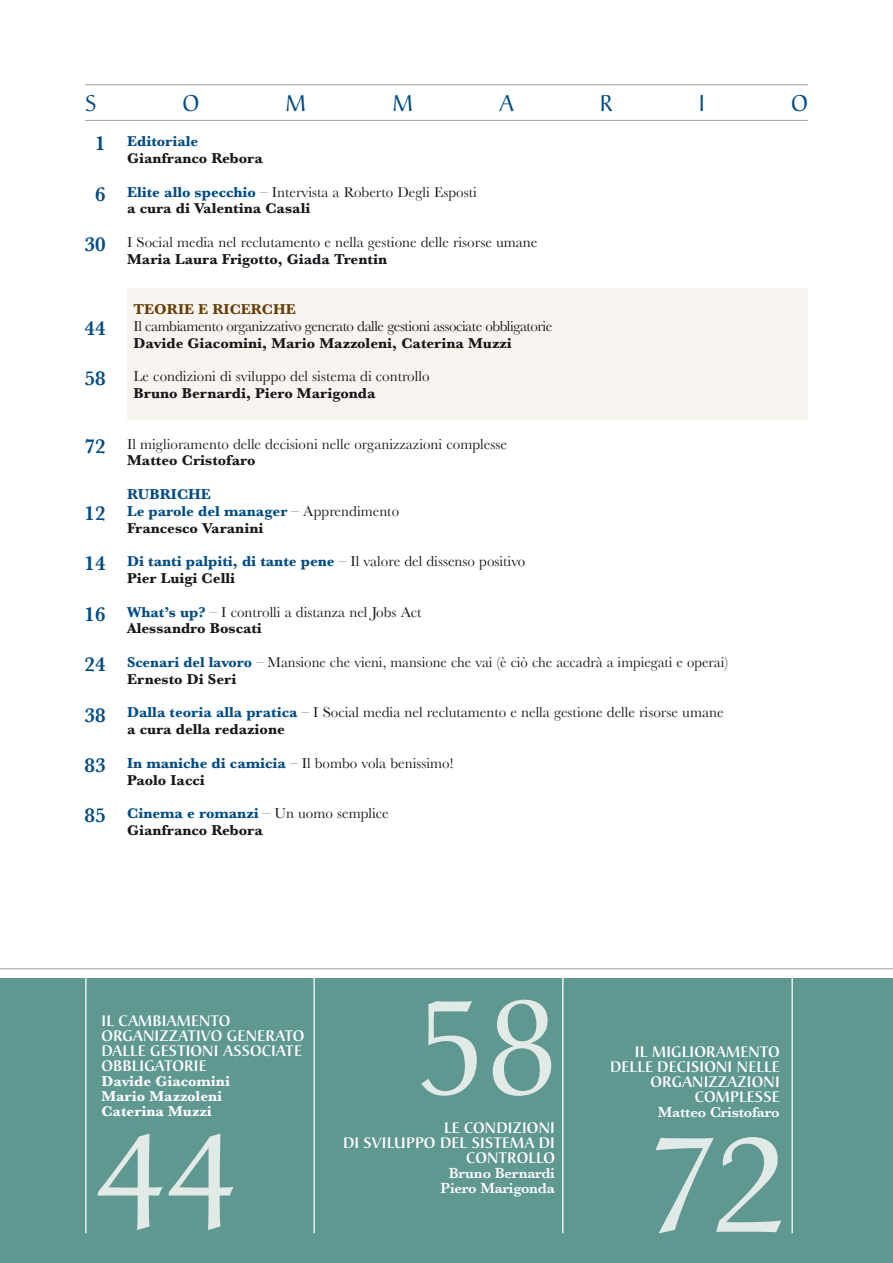
<style>
.page{position:relative;width:893px;height:1263px;background:#fff}
.page>*{position:absolute;margin:0;border:0;box-sizing:border-box;transform-origin:0 0}
.t1{font:132px "Christiana";color:#e2eae8}
.t2{font:22.5px "Christiana";color:#004b84}
.t3{font:600 21px "Baskerville";letter-spacing:-.005em;color:#004b84}
.t4{font:15px/16.8px "Baskerville";color:#1a171c}
.t5{font:700 15px/16.8px "Baskerville";color:#1a171c}
.t6{font:500 15px/15px "Christiana";letter-spacing:.01em;color:#fff;text-align:right}
.t7{font:15px "Baskerville";letter-spacing:-.03em;color:#1a171c}
.t8{font:700 15px/16.8px "Baskerville";color:#004b84}
.t9{font:600 15px/15px "Baskerville";letter-spacing:-.015em;color:#fff;text-align:center}
.t10{font:700 15px/15px "Baskerville";color:#fff}
.t11{font:700 15px "Baskerville";color:#673e08}
.s1{font-weight:700;color:#004b84}
.s2{font-weight:700}
.s3{font-weight:400;color:#1a171c}
.s4{color:#1a171c}
.s5{color:#004b84}
.s6{font-weight:400}
</style>
<div class="page">
<div style="left:127px;top:288px;width:681px;height:132px;background:#f8f4ef"></div>
<div style="left:0;top:978px;width:893px;height:285px;background:#5f9891"></div>
<hr style="left:562px;top:972px;width:2px;height:261px;background:#e2f0f5">
<hr style="left:313px;top:972px;width:2px;height:261px;background:#e2f0f5">
<hr style="left:85px;top:972px;width:2px;height:261px;background:#e2f0f5">
<hr style="left:791px;top:972px;width:2px;height:261px;background:#e2f0f5">
<div style="left:0;top:935px;width:893px;height:43px;background:#fff"></div>
<hr style="left:0;top:968px;width:893px;height:1px;background:#9d9ea0">
<hr style="left:85px;top:84px;width:723px;height:1px;background:#9d9ea0">
<hr style="left:85px;top:120px;width:723px;height:1px;background:#9d9ea0">
<h2 class="t2" style="left:85px;top:89px;width:13px">S</h2>
<h2 class="t2" style="left:182px;top:89px;width:18px">O</h2>
<h2 class="t2" style="left:285px;top:89px;width:22px">M</h2>
<h2 class="t2" style="left:393px;top:89px;width:22px">M</h2>
<h2 class="t2" style="left:499px;top:89px;width:16px">A</h2>
<h2 class="t2" style="left:600px;top:89px;width:14px">R</h2>
<h2 class="t2" style="left:699px;top:89px;width:8px">I</h2>
<h2 class="t2" style="left:791px;top:89px;width:18px">O</h2>
<h3 class="t3" style="left:95px;top:131px;width:12px">1</h3>
<h3 class="t3" style="left:95px;top:181px;width:12px">6</h3>
<h3 class="t3" style="left:85px;top:232px;width:22px">30</h3>
<h3 class="t3" style="left:85px;top:316px;width:22px">44</h3>
<h3 class="t3" style="left:85px;top:366px;width:22px">58</h3>
<h3 class="t3" style="left:85px;top:433px;width:22px">72</h3>
<h3 class="t3" style="left:85px;top:501px;width:22px">12</h3>
<h3 class="t3" style="left:85px;top:551px;width:22px">14</h3>
<h3 class="t3" style="left:85px;top:601px;width:22px">16</h3>
<h3 class="t3" style="left:85px;top:652px;width:22px">24</h3>
<h3 class="t3" style="left:85px;top:702px;width:22px">38</h3>
<h3 class="t3" style="left:85px;top:753px;width:22px">83</h3>
<h3 class="t3" style="left:85px;top:803px;width:22px">85</h3>
<p class="t8" style="left:127px;top:133px;width:73px">Editoriale</p>
<p class="t5" style="left:127px;top:150px;width:137px">Gianfranco Rebora</p>
<p class="t4" style="left:127px;top:183px;width:351px"><span class="s1">Elite allo specchio</span> – Intervista a Roberto Degli Esposti <span class="s2">a cura di Valentina Casali</span></p>
<p class="t4" style="left:127px;top:234px;width:412px">I Social media nel reclutamento e nella gestione delle risorse umane</p>
<p class="t5" style="left:127px;top:250px;width:261px">Maria Laura Frigotto, Giada Trentin</p>
<p class="t11" style="left:134px;top:300px;width:90px">TEORIE E ricerc</p>
<p class="t11" style="left:273px;top:300px;width:22px">he</p>
<p class="t7" style="left:134px;top:317px;width:420px">Il cambiamento organizzativo generato dalle gestioni associate obbligatorie</p>
<p class="t5" style="left:134px;top:334px;width:380px">Davide Giacomini, Mario Mazzoleni, Caterina Muzzi</p>
<p class="t4" style="left:134px;top:368px;width:297px">Le condizioni di sviluppo del sistema di controllo</p>
<p class="t5" style="left:134px;top:385px;width:244px">Bruno Bernardi, Piero Marigonda</p>
<p class="t4" style="left:127px;top:435px;width:381px">Il miglioramento delle decisioni nelle organizzazioni complesse</p>
<p class="t5" style="left:127px;top:452px;width:130px">Matteo Cristofaro</p>
<p class="t8" style="left:127px;top:486px;width:33px">Rubric</p>
<p class="t8" style="left:127px;top:486px;width:274px;text-indent:61px">he<br>Le parole del manager <span class="s3">– Apprendimento<br></span><span class="s4">Francesco Varanini</span></p>
<p class="t4" style="left:127px;top:553px;width:400px"><span class="s1">Di tanti palpiti, di tante pene</span> – Il valore del dissenso positivo<br><span class="s2">Pier Luigi Celli</span></p>
<p class="t4" style="left:127px;top:603px;width:296px"><span class="s1">What’s up?</span> – I controlli a distanza nel Jobs Act<br><span class="s2">Alessandro Boscati</span></p>
<p class="t4" style="left:127px;top:654px;width:602px"><span class="s1">Scenari del lavoro</span> – Mansione che vieni, mansione che vai (è ciò che accadrà a impiegati e operai)<br><span class="s2">Ernesto Di Seri</span></p>
<p class="t4" style="left:127px;top:704px;width:598px"><span class="s1">Dalla teoria alla pratica</span> – I Social media nel reclutamento e nella gestione delle risorse umane <span class="s2">a cura della redazione</span></p>
<p class="t4" style="left:127px;top:754px;width:328px"><span class="s1">In maniche di camicia</span> – Il bombo vola benissimo!<br><span class="s2">Paolo Iacci</span></p>
<p class="t5" style="left:127px;top:805px;width:263px"><span class="s5">Cinema e romanzi</span> <span class="s6">– Un uomo semplice<br></span>Gianfranco Rebora</p>
<p class="t6" style="left:101px;top:1013px;width:204px;text-align:left">I L CAMBIAMENTO<br>ORGANIZZATIVO GENERATO<br>DALLE GESTIONI ASSOCIATE<br>OBBLIGATORIE</p>
<p class="t10" style="left:101px;top:1073px;width:130px">Davide Giacomini<br>Mario Mazzoleni<br>Caterina Muzzi</p>
<h1 class="t1" style="left:96px;top:1100px;width:144px">44</h1>
<h1 class="t1" style="left:415px;top:966px;width:144px">58</h1>
<p class="t6" style="left:343px;top:1120px;width:213px">LE CONDIZIONI<br>DI SVILUPPO DEL SISTEMA DI<br>CONTROLLO</p>
<p class="t9" style="left:441px;top:1165px;width:116px">Bruno Bernardi<br>Piero Marigonda</p>
<p class="t6" style="left:610px;top:1045px;width:171px">I L MIGLIORAMENTO<br>DELLE DECISIONI NELLE<br>ORGANIZZAZIONI<br>COMPLESS E</p>
<p class="t9" style="left:658px;top:1105px;width:123px">Matteo Cristofaro</p>
<h1 class="t1" style="left:646px;top:1103px;width:141px">72</h1>
</div>
